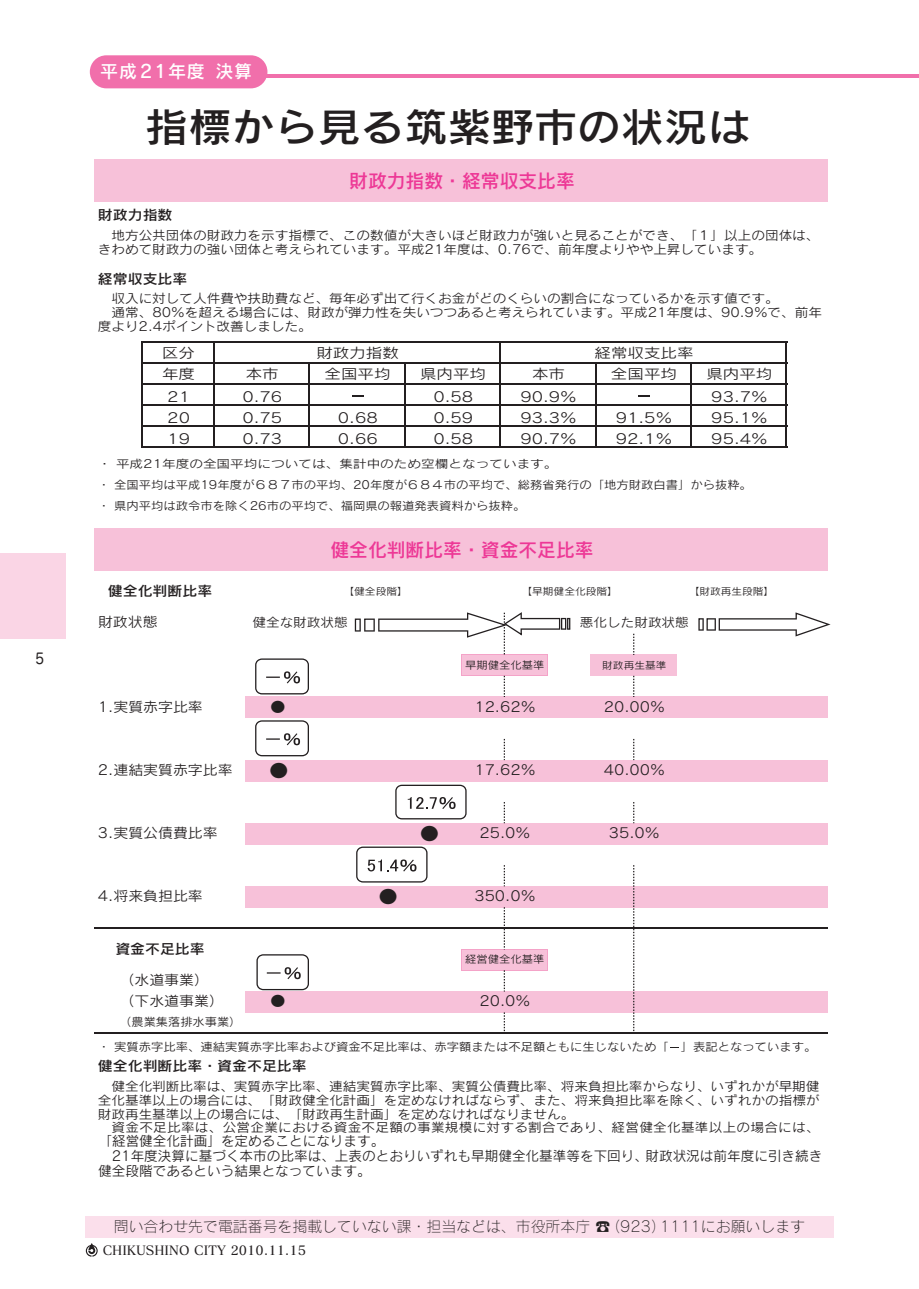
<style>
.page{position:relative;width:919px;height:1289px;background:#fff}
.page>*{position:absolute;margin:0;border:0;box-sizing:border-box;transform-origin:0 0}
.t1{font:39.75px "Rodin CID DB";color:#231f20;scale:1.09 1}
.t2{font:19.05px "Rodin CID DB";color:#ed3896}
.t3{font:18px "Rodin CID DB";color:#fff}
.t4{font:17.25px "Rodin CID M";color:#231f20;scale:1.09 1}
.t5{font:14.85px "Rodin CID L";color:#231f20}
.t6{font:14.85px "Hira Maru Pro W4 Proportional";color:#231f20;scale:.9 1}
.t7{font:13.65px "Rodin CID M";color:#231f20;scale:1.2 1}
.t8{font:13.65px/21px "Rodin CID M";color:#231f20;scale:1.09 1}
.t9{font:13.65px "Rodin CID M";color:#231f20}
.t10{font:13.65px "Rodin CID DB";color:#231f20;scale:1.09 1}
.t11{font:12.75px "Matisse CID DB";color:#231f20}
.t12{font:12.6px/13.6px "Rodin CID M";color:#231f20;scale:1.09 1}
.t13{font:12.6px "Rodin CID M";letter-spacing:.02em;color:#231f20;scale:1.09 1}
.t14{font:11.4px/21px "Rodin CID M";color:#231f20;scale:1.2 1}
.t15{font:11.4px "Rodin CID M";color:#231f20;scale:1.09 1}
.t16{font:11.25px "Rodin CID M";color:#231f20;scale:1.09 1}
.t17{font:10.5px "Rodin CID M";color:#231f20;scale:1.09 1}
.t18{font:9.9px "Rodin CID M";color:#231f20;scale:1.09 1}
.s1{font-family:"Osaka"}
</style>
<div class="page">
<div style="left:85px;top:1216px;width:748px;height:21px;background:#fbdfeb"></div>
<svg style="left:86px;top:1243px;width:12px;height:13px"></svg>
<div style="left:0;top:553px;width:66px;height:85px;background:#fad5e5"></div>
<div style="left:95px;top:160px;width:733px;height:42px;background:#f7c1d9"></div>
<div style="left:95px;top:528px;width:733px;height:42px;background:#f7c1d9"></div>
<div style="left:461px;top:654px;width:86px;height:22px;background:#f4a3c8"></div>
<div style="left:590px;top:654px;width:87px;height:22px;background:#f7c1d9"></div>
<div style="left:246px;top:697px;width:582px;height:21px;background:#f7c1d9"></div>
<div style="left:246px;top:760px;width:582px;height:21px;background:#f7c1d9"></div>
<div style="left:246px;top:823px;width:582px;height:21px;background:#f7c1d9"></div>
<div style="left:246px;top:886px;width:582px;height:21px;background:#f7c1d9"></div>
<svg style="left:461px;top:949px;width:86px;height:21px"></svg>
<div style="left:246px;top:991px;width:582px;height:21px;background:#f7c1d9"></div>
<div style="left:462px;top:949px;width:85px;height:20px;background:#f7c1d9"></div>
<div style="left:462px;top:655px;width:85px;height:20px;background:#f7c1d9"></div>
<svg style="left:638px;top:395px;width:12px;height:1px"></svg>
<hr style="left:690px;top:363px;width:1px;height:85px;background:#231f20">
<svg style="left:633px;top:633px;width:1px;height:22px"></svg>
<svg style="left:503px;top:675px;width:2px;height:22px"></svg>
<svg style="left:633px;top:675px;width:1px;height:22px"></svg>
<svg style="left:503px;top:739px;width:2px;height:21px"></svg>
<svg style="left:633px;top:739px;width:1px;height:21px"></svg>
<svg style="left:503px;top:802px;width:2px;height:21px"></svg>
<svg style="left:633px;top:802px;width:1px;height:21px"></svg>
<svg style="left:503px;top:865px;width:2px;height:21px"></svg>
<svg style="left:503px;top:907px;width:2px;height:43px"></svg>
<svg style="left:503px;top:970px;width:2px;height:21px"></svg>
<hr style="left:141px;top:341px;width:2px;height:107px;background:#231f20">
<hr style="left:213px;top:342px;width:1px;height:106px;background:#231f20">
<hr style="left:499px;top:342px;width:1px;height:106px;background:#231f20">
<hr style="left:785px;top:342px;width:2px;height:106px;background:#231f20">
<hr style="left:308px;top:363px;width:2px;height:85px;background:#231f20">
<hr style="left:404px;top:363px;width:1px;height:85px;background:#231f20">
<hr style="left:595px;top:363px;width:1px;height:85px;background:#231f20">
<svg style="left:633px;top:865px;width:1px;height:167px"></svg>
<svg style="left:503px;top:1012px;width:2px;height:20px"></svg>
<hr style="left:143px;top:341px;width:644px;height:1px;background:#231f20">
<hr style="left:143px;top:362px;width:644px;height:2px;background:#231f20">
<hr style="left:143px;top:383px;width:644px;height:2px;background:#231f20">
<hr style="left:143px;top:404px;width:644px;height:2px;background:#231f20">
<hr style="left:143px;top:425px;width:644px;height:2px;background:#231f20">
<hr style="left:143px;top:446px;width:644px;height:2px;background:#231f20">
<hr style="left:95px;top:927px;width:733px;height:1px;background:#231f20">
<hr style="left:95px;top:1032px;width:733px;height:2px;background:#231f20">
<svg style="left:355px;top:612px;width:215px;height:42px"></svg>
<svg style="left:698px;top:612px;width:132px;height:24px"></svg>
<svg style="left:255px;top:658px;width:54px;height:36px"></svg>
<svg style="left:255px;top:720px;width:54px;height:36px"></svg>
<svg style="left:256px;top:954px;width:53px;height:36px"></svg>
<svg style="left:356px;top:846px;width:71px;height:36px"></svg>
<svg style="left:395px;top:784px;width:71px;height:35px"></svg>
<hr style="left:97px;top:75px;width:821px;height:3px;background:#f16fab">
<div style="left:90px;top:55px;width:177px;height:33px;background:#f16fab;border-radius:17px"></div>
<p class="t6" style="left:35px;top:651px;width:11px">5</p>
<p class="t3" style="left:100px;top:65px;width:153px">平 成 2 1 年 度 決 算</p>
<p class="t1" style="left:145px;top:112px;width:557px">指標から見る筑紫野市の状況 は</p>
<p class="t2" style="left:349px;top:173px;width:227px">財政力指数・経常収支比 率</p>
<p class="t12" style="left:98px;top:230px;width:663px;text-indent:14px">地方公共団体の財政力を示す指標で、この数値が大きいほど財政力が強いと見ることができ、「１」以上の団体は 、きわめて財政力の強い団体と考えられています。平成21年度は、0.76で、前年度よりやや上昇しています 。</p>
<p class="t12" style="left:111px;top:293px;width:613px">収入に対して人件費や扶助費など、毎年必ず出て行くお金がどのくらいの割合になっているかを示す値です 。</p>
<p class="t12" style="left:112px;top:307px;width:653px">通常、80％を超える場合には、財政が弾力性を失いつつあると考えられています。平成21年度は、90.9％で、前 年</p>
<p class="t12" style="left:98px;top:321px;width:198px">度より2.4ポイント改善しました 。</p>
<p class="t7" style="left:162px;top:348px;width:29px">区 分</p>
<p class="t7" style="left:316px;top:348px;width:70px">財政力指 数</p>
<p class="t7" style="left:594px;top:348px;width:84px">経常収支比 率</p>
<p class="t10" style="left:98px;top:210px;width:70px">財政力指数</p>
<p class="t10" style="left:98px;top:273px;width:84px">経常収支比 率</p>
<p class="t7" style="left:162px;top:369px;width:29px">年 度</p>
<p class="t7" style="left:246px;top:369px;width:29px">本 市</p>
<p class="t7" style="left:324px;top:369px;width:56px">全国平 均</p>
<p class="t7" style="left:420px;top:369px;width:56px">県内平 均</p>
<p class="t7" style="left:532px;top:369px;width:29px">本 市</p>
<p class="t7" style="left:611px;top:369px;width:56px">全国平 均</p>
<p class="t7" style="left:706px;top:369px;width:56px">県内平 均</p>
<p class="t7" style="left:167px;top:391px;width:20px">2 1</p>
<p class="t7" style="left:242px;top:391px;width:35px">0.7 6</p>
<p class="t7" style="left:433px;top:391px;width:35px">0.5 8</p>
<p class="t7" style="left:520px;top:391px;width:48px">90.9 %</p>
<p class="t7" style="left:711px;top:391px;width:48px">93.7 %</p>
<p class="t7" style="left:167px;top:412px;width:20px">2 0</p>
<p class="t7" style="left:242px;top:412px;width:35px">0.7 5</p>
<p class="t7" style="left:338px;top:412px;width:35px">0.6 8</p>
<p class="t7" style="left:433px;top:412px;width:35px">0.5 9</p>
<p class="t7" style="left:520px;top:412px;width:48px">93.3 %</p>
<p class="t7" style="left:615px;top:412px;width:48px">91.5 %</p>
<p class="t7" style="left:711px;top:412px;width:48px">95.1 %</p>
<p class="t7" style="left:167px;top:433px;width:20px">1 9</p>
<p class="t7" style="left:242px;top:433px;width:35px">0.7 3</p>
<p class="t7" style="left:338px;top:433px;width:35px">0.6 6</p>
<p class="t7" style="left:433px;top:433px;width:35px">0.5 8</p>
<p class="t7" style="left:520px;top:433px;width:48px">90.7 %</p>
<p class="t7" style="left:615px;top:433px;width:48px">92.1 %</p>
<p class="t7" style="left:711px;top:433px;width:48px">95.4 %</p>
<p class="t14" style="left:98px;top:454px;width:546px">・ 平成21年度の全国平均については、集計中のため空欄となっています 。<br>・ 全国平均は平成19年度が６８７市の平均、20年度が６８４市の平均で、総務省発行の「地方財政白書」から抜粋 。・ 県内平均は政令市を除く26市の平均で、福岡県の報道発表資料から抜粋 。</p>
<p class="t2" style="left:330px;top:542px;width:265px">健全化判断比率・資金不足比 率</p>
<p class="t10" style="left:108px;top:585px;width:97px">健全化判断比 率</p>
<p class="t18" style="left:343px;top:587px;width:60px">【健全段階 】</p>
<p class="t18" style="left:521px;top:587px;width:90px">【早期健全化段階 】</p>
<p class="t18" style="left:688px;top:587px;width:80px">【財政再生段階 】</p>
<p class="t8" style="left:98px;top:613px;width:56px">財政状 態</p>
<p class="t12" style="left:252px;top:617px;width:89px">健全な財政状 態</p>
<p class="t12" style="left:580px;top:617px;width:101px">悪化した財政状 態</p>
<p class="t17" style="left:465px;top:661px;width:74px">早期健全化基 準</p>
<p class="t18" style="left:602px;top:661px;width:60px">財政再生基 準</p>
<p class="t8" style="left:98px;top:697px;width:98px">1.実質赤字比 率</p>
<p class="t8" style="left:474px;top:697px;width:58px">12.62 %</p>
<p class="t8" style="left:603px;top:697px;width:58px">20.00 %</p>
<p class="t8" style="left:270px;top:697px;width:15px">●</p>
<p class="t4" style="left:269px;top:763px;width:19px">●</p>
<p class="t8" style="left:98px;top:760px;width:125px">2.連結実質赤字比 率</p>
<p class="t8" style="left:474px;top:760px;width:58px">17.62 %</p>
<p class="t8" style="left:603px;top:760px;width:58px">40.00 %</p>
<p class="t4" style="left:420px;top:826px;width:19px">●</p>
<p class="t8" style="left:98px;top:824px;width:111px">3.実質公債費比 率</p>
<p class="t8" style="left:479px;top:824px;width:48px">25.0 %</p>
<p class="t8" style="left:609px;top:824px;width:48px">35.0 %</p>
<p class="t4" style="left:379px;top:889px;width:19px">●</p>
<p class="t8" style="left:98px;top:887px;width:98px">4.将来負担比 率</p>
<p class="t8" style="left:474px;top:887px;width:58px">350.0 %</p>
<p class="t10" style="left:115px;top:943px;width:84px">資金不足比 率</p>
<p class="t8" style="left:119px;top:971px;width:97px">（水道事業 ）（下水道事業 ）</p>
<p class="t8" style="left:270px;top:992px;width:15px">●</p>
<p class="t17" style="left:465px;top:955px;width:74px">経営健全化基 準</p>
<p class="t8" style="left:479px;top:992px;width:48px">20.0 %</p>
<p class="t16" style="left:119px;top:1017px;width:114px">（農業集落排水事業 ）</p>
<p class="t15" style="left:98px;top:1042px;width:661px">・ 実質赤字比率、連結実質赤字比率および資金不足比率は、赤字額または不足額ともに生じないため 「 」表記となっています 。</p>
<p class="t12" style="left:111px;top:1081px;width:651px">健全化判断比率は、実質赤字比率、連結実質赤字比率、実質公債費比率、将来負担比率からなり、いずれかが早期 健</p>
<p class="t12" style="left:98px;top:1094px;width:663px">全化基準以上の場合には、「財政健全化計画」を定めなければならず、また、将来負担比率を除く、いずれかの指標 が</p>
<p class="t12" style="left:98px;top:1108px;width:438px">財政再生基準以上の場合には、「財政再生計画」を定めなければなりません 。</p>
<p class="t13" style="left:112px;top:1122px;width:651px">資金不足比率は、公営企業における資金不足額の事業規模に対する割合であり、経営健全化基準以上の場合には、</p>
<p class="t10" style="left:98px;top:1060px;width:193px">健全化判断比率・資金不足比 率</p>
<p class="t9" style="left:98px;top:1135px;width:287px">「経営健全化計画」を定めることになります 。</p>
<p class="t9" style="left:112px;top:1150px;width:712px">21年度決算に基づく本市の比率は、上表のとおりいずれも早期健全化基準等を下回り、財政状況は前年度に引き続き</p>
<p class="t9" style="left:98px;top:1165px;width:274px">健全段階であるという結果となっています 。</p>
<p class="t5" style="left:114px;top:1220px;width:692px">問い合わせ先で電話番号を掲載していない課・担当などは、市役所本庁 <span class="s1">☎</span>（923）1111にお願いします</p>
<p class="t11" style="left:103px;top:1244px;width:205px">CHIKUSHINO CITY 2010.11.15</p>
</div>
